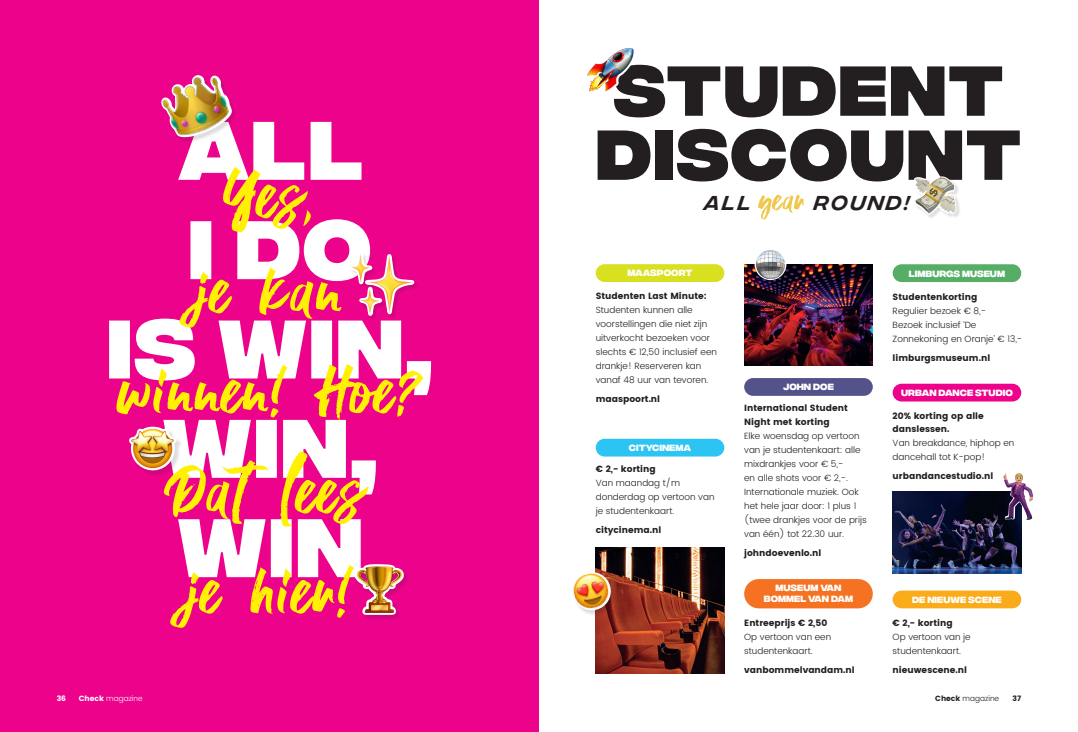
<style>
.page{position:relative;width:1078px;height:732px;background:#fff}
.page>*{position:absolute;margin:0;border:0;box-sizing:border-box;transform-origin:0 0}
.t1{font:800 70.4px "Integral CF";letter-spacing:.02em;color:#231f20}
.t2{font:italic 20.1px "Integral CF";letter-spacing:.13em;color:#231f20}
.t3{font:300 9px/14px "Poppins";color:#231f20}
.t4{font:700 9px/14px "Poppins";color:#231f20}
.t5{font:700 9px "Integral CF";color:#fff}
.t6{font:300 7.5px "Poppins";color:#fff}
.t7{font:300 7.5px "Poppins";color:#231f20}
.t8{font:700 7.5px "Poppins";color:#fff}
.t9{font:700 7.5px "Poppins";color:#231f20}
.s1{font-weight:700}
</style>
<div class="page">
<div style="left:0;top:0;width:539px;height:731px;background:#ed028c"></div>
<svg style="left:109px;top:75px;width:322px;height:552px"></svg>
<img style="left:132px;top:428px;width:42px;height:42px">
<div style="left:595px;top:438px;width:129px;height:18px;background:#2bc4f3;border-radius:9px"></div>
<div style="left:744px;top:378px;width:128px;height:17px;background:#54528a;border-radius:9px"></div>
<div style="left:744px;top:579px;width:128px;height:29px;background:#f47221;border-radius:15px"></div>
<div style="left:892px;top:264px;width:128px;height:18px;background:#56ae66;border-radius:9px"></div>
<div style="left:892px;top:590px;width:128px;height:18px;background:#faab1a;border-radius:9px"></div>
<div style="left:892px;top:383px;width:128px;height:18px;background:#ed028c;border-radius:9px"></div>
<div style="left:595px;top:264px;width:129px;height:18px;background:#d9e01f;border-radius:9px"></div>
<svg style="left:758px;top:194px;width:46px;height:25px"></svg>
<img style="left:595px;top:547px;width:129px;height:126px">
<img style="left:892px;top:491px;width:128px;height:82px">
<img style="left:744px;top:264px;width:128px;height:102px">
<div style="left:914px;top:177px;width:46px;height:42px;background:#231f20;opacity:.15"></div>
<svg style="left:914px;top:177px;width:43px;height:39px"></svg>
<img style="left:915px;top:177px;width:39px;height:38px">
<div style="left:573px;top:573px;width:43px;height:42px;background:#231f20;opacity:.15"></div>
<img style="left:573px;top:568px;width:41px;height:45px">
<div style="left:754px;top:248px;width:32px;height:32px;border:2px solid #fff;border-radius:50%"></div>
<img style="left:755px;top:249px;width:30px;height:30px">
<svg style="left:1002px;top:519px;width:29px;height:11px"></svg>
<img style="left:995px;top:473px;width:39px;height:46px">
<img style="left:587px;top:48px;width:46px;height:44px">
<p class="t1" style="left:613px;top:50px;width:392px">STUDENT</p>
<p class="t1" style="left:595px;top:114px;width:427px">DISCOUNT</p>
<p class="t2" style="left:704px;top:191px;width:48px">ALL</p>
<p class="t2" style="left:814px;top:191px;width:96px">ROUND!</p>
<p class="t5" style="left:627px;top:268px;width:67px">MAASPOORT</p>
<p class="t4" style="left:595px;top:289px;width:112px">Studenten Last Minute:</p>
<p class="t3" style="left:595px;top:303px;width:123px">Studenten kunnen alle voorstellingen die niet zijn uitverkocht bezoeken voor slechts € 12,50 inclusief een drankje! Reserveren kan vanaf 48 uur van tevoren.</p>
<p class="t4" style="left:595px;top:392px;width:66px">maaspoort.nl</p>
<p class="t5" style="left:628px;top:442px;width:64px">CITYCINEMA</p>
<p class="t4" style="left:595px;top:461px;width:62px">€ 2,- korting</p>
<p class="t3" style="left:595px;top:476px;width:120px">Van maandag t/m donderdag op vertoon van je studentenkaart.</p>
<p class="t4" style="left:595px;top:522px;width:67px">citycinema.nl</p>
<p class="t5" style="left:783px;top:381px;width:52px">JOHN DOE</p>
<p class="t4" style="left:744px;top:401px;width:105px">International Student<br>Night met korting</p>
<p class="t3" style="left:744px;top:429px;width:124px">Elke woensdag op vertoon van je studentenkaart: alle mixdrankjes voor € 5,-<br>en alle shots voor € 2,-.<br>Internationale muziek. Ook het hele jaar door: 1 plus 1 (twee drankjes voor de prijs van één) tot 22.30 uur.</p>
<p class="t4" style="left:744px;top:546px;width:79px">johndoevenlo.nl</p>
<p class="t5" style="left:775px;top:582px;width:67px">MUSEUM VAN</p>
<p class="t5" style="left:763px;top:593px;width:91px">BOMMEL VAN DAM</p>
<p class="t4" style="left:744px;top:615px;width:84px">Entreeprijs € 2,50</p>
<p class="t3" style="left:744px;top:630px;width:88px">Op vertoon van een</p>
<p class="t3" style="left:744px;top:644px;width:70px">studentenkaart.</p>
<p class="t4" style="left:744px;top:662px;width:112px">vanbommelvandam.nl</p>
<p class="t5" style="left:908px;top:268px;width:98px">LIMBURGS MUSEUM</p>
<p class="t4" style="left:892px;top:290px;width:86px">Studentenkorting</p>
<p class="t3" style="left:892px;top:304px;width:95px">Regulier bezoek € 8,-</p>
<p class="t3" style="left:892px;top:318px;width:85px">Bezoek inclusief ‘De</p>
<p class="t3" style="left:892px;top:332px;width:131px">Zonnekoning en Oranje’ € 13,-</p>
<p class="t4" style="left:892px;top:351px;width:99px">limburgsmuseum.nl</p>
<p class="t5" style="left:900px;top:387px;width:113px">URBAN DANCE STUDIO</p>
<p class="t4" style="left:892px;top:408px;width:93px">20% korting op alle</p>
<p class="t4" style="left:892px;top:421px;width:58px">danslessen.</p>
<p class="t3" style="left:892px;top:436px;width:123px">Van breakdance, hiphop en dancehall tot K-pop!</p>
<p class="t4" style="left:892px;top:468px;width:102px">urbandancestudio.nl</p>
<p class="t5" style="left:911px;top:594px;width:91px">DE NIEUWE SCENE</p>
<p class="t4" style="left:892px;top:616px;width:62px">€ 2,- korting</p>
<p class="t3" style="left:892px;top:630px;width:80px">Op vertoon van je studentenkaart.</p>
<p class="t4" style="left:892px;top:663px;width:76px">nieuwescene.nl</p>
<p class="t8" style="left:57px;top:693px;width:11px">36</p>
<p class="t6" style="left:79px;top:692px;width:65px"><span class="s1">Check</span> magazine</p>
<p class="t7" style="left:935px;top:692px;width:65px"><span class="s1">Check</span> magazine</p>
<p class="t9" style="left:1012px;top:693px;width:10px">37</p>
</div>
